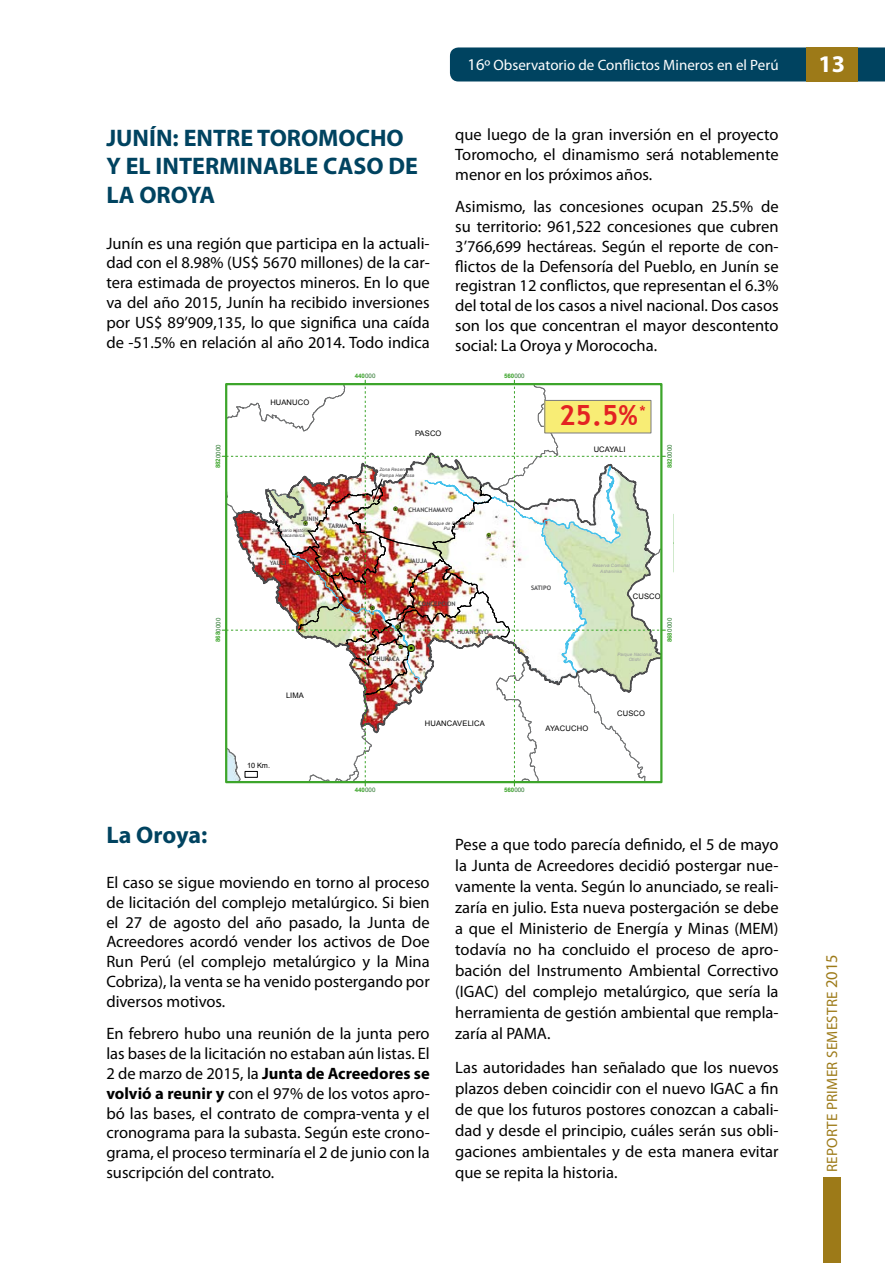
<style>
.page{position:relative;width:885px;height:1263px;background:#fff}
.page>*{position:absolute;margin:0;border:0;box-sizing:border-box;transform-origin:0 0}
.t1{font:700 27.75px "Trebuchet MS";color:#e32222}
.t2{font:700 24px/28.8px "Myriad Pro";color:#004360}
.t3{font:700 24px "Myriad Pro";color:#fff}
.t4{font:16.5px/19.8px "Myriad Pro";color:#000;text-align:justify}
.t5{font:15px "Myriad Pro";color:#fff}
.t6{font:15px "Myriad Pro";letter-spacing:.02em;color:#9d7a18}
.t7{font:10.95px "ESRI Default Marker";color:#7ab51d}
.t8{font:7.65px "Arial";letter-spacing:.02em;color:#000}
.t9{font:7.35px "Arial";color:#000}
.t10{font:700 6.15px "Trebuchet MS";letter-spacing:.005em;color:#4b4b4d}
.t11{font:6.15px "Arial";letter-spacing:-.01em;color:#27742a}
.t12{font:700 6.15px "Arial";letter-spacing:-.01em;color:#3da52b}
.t13{font:6.15px "ESRI Default Marker";color:#7ab51d}
.t14{font:italic 4.5px/5.4px "Arial";letter-spacing:.005em;color:#4b4b4d;text-align:center}
.t15{font:italic 4.5px/5.4px "Arial";letter-spacing:.005em;color:#9c9e9f;text-align:center}
.s1{font-size:16.5px}
.s2{font-weight:400;color:#27742a}
.s3{font-weight:700;color:#3da52b}
.s4{color:#000}
.s5{font-weight:700}
</style>
<div class="page">
<div style="left:450px;top:47px;width:434px;height:34px;background:#004360"></div>
<div style="left:806px;top:47px;width:51px;height:34px;background:#9d7a18"></div>
<div style="left:823px;top:1178px;width:17px;height:85px;background:#9d7a18"></div>
<svg style="left:222px;top:380px;width:443px;height:406px"></svg>
<div style="left:225px;top:383px;width:437px;height:400px;border:2px solid #3da52b"></div>
<div style="left:544px;top:400px;width:107px;height:33px;background:#f8ed75"></div>
<div style="left:544px;top:400px;width:107px;height:33px;border:1px solid #7b7c7e"></div>
<div style="left:244px;top:771px;width:14px;height:7px;border:1px solid #000"></div>
<p class="t5" style="left:467px;top:55px;width:312px"><span class="s1">16º</span> Observatorio de Conflictos Mineros en el Perú</p>
<h2 class="t2" style="left:106px;top:122px;width:313px">JUNÍN: ENTRE TOROMOCHO<br>Y EL INTERMINABLE CASO DE<br>LA OROYA</h2>
<p class="t4" style="left:106px;top:233px;width:325px">Junín es una región que participa en la actuali&shy;dad con el 8.98% (US$ 5670 millones) de la car&shy;tera estimada de proyectos mineros. En lo que va del año 2015, Junín ha recibido inversiones por US$ 89’909,135, lo que significa una caída de -51.5% en relación al año 2014. Todo indica</p>
<p class="t4" style="left:455px;top:124px;width:325px">que luego de la gran inversión en el proyecto Toromocho, el dinamismo será notablemente menor en los próximos años.</p>
<p class="t4" style="left:455px;top:196px;width:325px">Asimismo, las concesiones ocupan 25.5% de su territorio: 961,522 concesiones que cubren 3’766,699 hectáreas. Según el reporte de con&shy;flictos de la Defensoría del Pueblo, en Junín se registran 12 conflictos, que representan el 6.3% del total de los casos a nivel nacional. Dos casos son los que concentran el mayor descontento social: La Oroya y Morococha.</p>
<p class="t12" style="left:355px;top:372px;width:22px">440<span class="s2">000</span></p>
<p class="t12" style="left:504px;top:372px;width:22px">560<span class="s2">000</span></p>
<p class="t8" style="left:270px;top:398px;width:41px">HUANUCO</p>
<h1 class="t1" style="left:559px;top:398px;width:88px">25.5%<sup>*</sup></h1>
<p class="t8" style="left:415px;top:428px;width:28px">PASCO</p>
<p class="t11" style="left:214px;top:468px;width:26px;rotate:-90deg"><span class="s3">882</span>0000</p>
<p class="t11" style="left:665px;top:468px;width:26px;rotate:-90deg"><span class="s3">882</span>0000</p>
<p class="t8" style="left:593px;top:444px;width:33px">UCAYALI</p>
<p class="t14" style="left:379px;top:467px;width:36px;text-align:left">Zona Reservada<br>Pampa Hermosa</p>
<p class="t13" style="left:393px;top:505px;width:6px">!<span class="s4">H</span></p>
<p class="t10" style="left:408px;top:506px;width:46px">CHANCHAMAYO</p>
<p class="t10" style="left:301px;top:515px;width:19px">JUNIN</p>
<p class="t13" style="left:303px;top:520px;width:6px">!<span class="s4">H</span></p>
<p class="t14" style="left:272px;top:528px;width:41px">Santuario Histórico<br>Chacamarca</p>
<p class="t10" style="left:328px;top:522px;width:21px">TARMA</p>
<p class="t14" style="left:428px;top:521px;width:47px">Bosque de Protección<br>Pui Pui</p>
<p class="t13" style="left:486px;top:532px;width:6px">!<span class="s4">H</span></p>
<p class="t10" style="left:270px;top:559px;width:18px">YAULI</p>
<p class="t13" style="left:316px;top:569px;width:6px">!<span class="s4">H</span></p>
<p class="t13" style="left:344px;top:555px;width:6px">!<span class="s4">H</span></p>
<p class="t10" style="left:409px;top:556px;width:20px">JAUJA</p>
<p class="t15" style="left:592px;top:563px;width:39px">Reserva Comunal<br>Ashaninka</p>
<p class="t10" style="left:531px;top:584px;width:22px">SATIPO</p>
<p class="t8" style="left:632px;top:592px;width:29px">CUSCO</p>
<p class="t13" style="left:370px;top:604px;width:6px">!<span class="s4">H</span></p>
<p class="t10" style="left:418px;top:600px;width:39px">CONCEPCION</p>
<p class="t11" style="left:214px;top:642px;width:26px;rotate:-90deg"><span class="s3">868</span>0000</p>
<p class="t11" style="left:665px;top:642px;width:26px;rotate:-90deg"><span class="s3">868</span>0000</p>
<p class="t13" style="left:395px;top:623px;width:6px">!<span class="s4">H</span></p>
<p class="t10" style="left:457px;top:628px;width:33px">HUANCAYO</p>
<p class="t8" style="left:286px;top:690px;width:19px">LIMA</p>
<p class="t9" style="left:247px;top:760px;width:24px">10 Km.</p>
<p class="t7" style="left:407px;top:642px;width:9px">!<span class="s4">H</span></p>
<p class="t13" style="left:399px;top:644px;width:16px">!<span class="s4">H</span> !<span class="s4">H</span></p>
<p class="t10" style="left:373px;top:655px;width:28px">CHUPACA</p>
<p class="t12" style="left:355px;top:786px;width:22px">440<span class="s2">000</span></p>
<p class="t8" style="left:425px;top:718px;width:61px">HUANCAVELICA</p>
<p class="t8" style="left:545px;top:724px;width:44px">AYACUCHO</p>
<p class="t12" style="left:504px;top:786px;width:22px">560<span class="s2">000</span></p>
<p class="t15" style="left:617px;top:652px;width:36px">Parque Nacional<br>Otishi</p>
<p class="t8" style="left:617px;top:708px;width:29px">CUSCO</p>
<h2 class="t2" style="left:106px;top:819px;width:103px">La Oroya:</h2>
<p class="t4" style="left:106px;top:872px;width:325px">El caso se sigue moviendo en torno al proceso de licitación del complejo metalúrgico. Si bien el 27 de agosto del año pasado, la Junta de Acreedores acordó vender los activos de Doe Run Perú (el complejo metalúrgico y la Mina Cobriza), la venta se ha venido postergando por diversos motivos.</p>
<p class="t4" style="left:106px;top:1024px;width:325px">En febrero hubo una reunión de la junta pero las bases de la licitación no estaban aún listas. El 2 de marzo de 2015, la <span class="s5">Junta de Acreedores se volvió a reunir y</span> con el 97% de los votos apro&shy;bó las bases, el contrato de compra-venta y el cronograma para la subasta. Según este crono&shy;grama, el proceso terminaría el 2 de junio con la suscripción del contrato.</p>
<p class="t4" style="left:455px;top:834px;width:325px;line-height:21px">Pese a que todo parecía definido, el 5 de mayo la Junta de Acreedores decidió postergar nue&shy;vamente la venta. Según lo anunciado, se reali&shy;zaría en julio. Esta nueva postergación se debe a que el Ministerio de Energía y Minas (MEM) todavía no ha concluido el proceso de apro&shy;bación del Instrumento Ambiental Correctivo (IGAC) del complejo metalúrgico, que sería la herramienta de gestión ambiental que rempla&shy;zaría al PAMA.</p>
<p class="t4" style="left:455px;top:1057px;width:325px;line-height:21px">Las autoridades han señalado que los nuevos plazos deben coincidir con el nuevo IGAC a fin de que los futuros postores conozcan a cabali&shy;dad y desde el principio, cuáles serán sus obli&shy;gaciones ambientales y de esta manera evitar que se repita la historia.</p>
<h2 class="t3" style="left:818px;top:48px;width:28px">13</h2>
<p class="t6" style="left:822px;top:1172px;width:220px;rotate:-90deg">Reporte Primer Semestre <span class="s1">2015</span></p>
</div>
